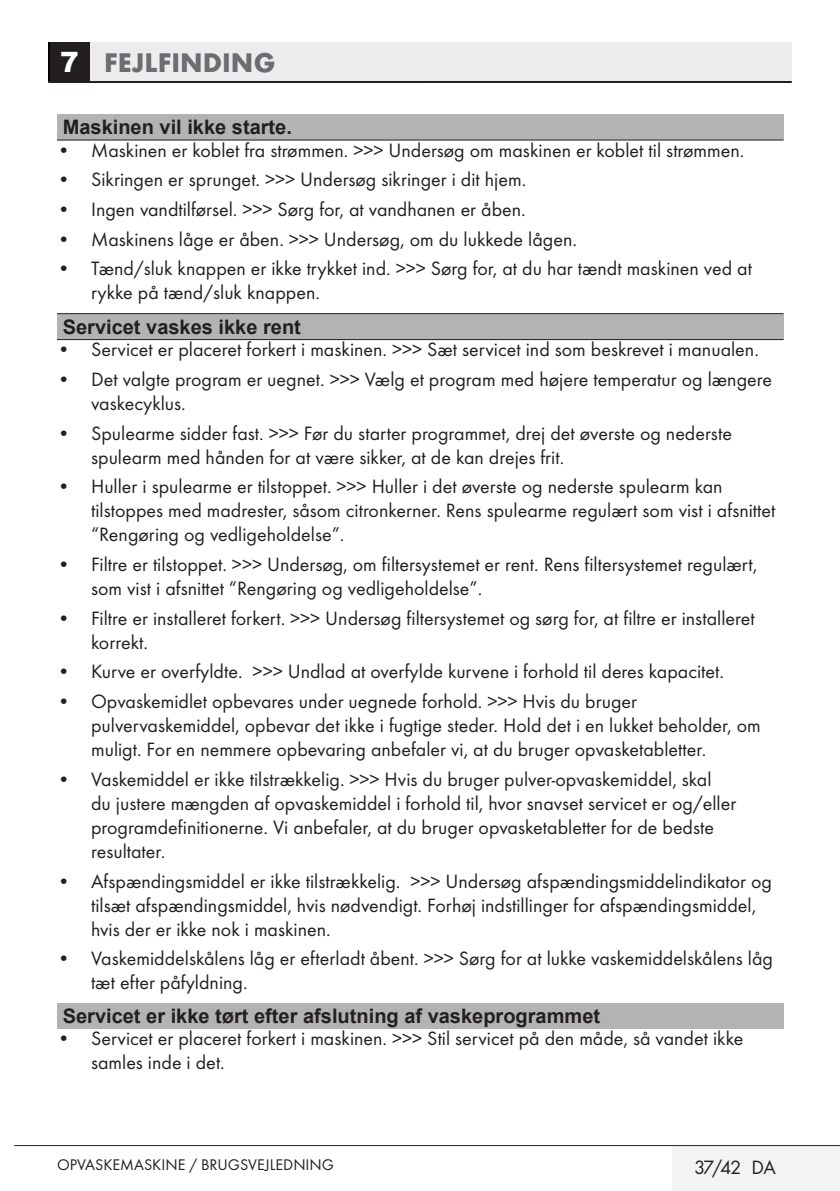
<style>
.page{position:relative;width:840px;height:1191px;background:#fff}
.page>*{position:absolute;margin:0;border:0;box-sizing:border-box;transform-origin:0 0}
.Ana_Baslik{font:700 28px "Futura TOT";color:#6c6d70}
.t1{font:900 28px "Arial";color:#fff}
.Girintili_Yazi{font:20px/24px "Futura TOT Boo";color:#231f20}
.Girintili_Yazi-2{font:700 20px "Arial";color:#231f20}
.t2{font:16px "Futura TOT Boo";color:#231f20}
</style>
<div class="page">
<div style="left:671px;top:1145px;width:168px;height:46px;background:#f2f3f4"></div>
<hr style="left:14px;top:1145px;width:825px;height:1px;background:#231f20">
<div style="left:48px;top:43px;width:40px;height:39px;background:#000"></div>
<div style="left:88px;top:43px;width:703px;height:39px;background:#ececee"></div>
<hr style="left:48px;top:81px;width:743px;height:2px;background:#231f20">
<div style="left:50px;top:43px;width:39px;height:39px;background:#231f20"></div>
<div style="left:57px;top:114px;width:726px;height:26px;background:#b3b3b3"></div>
<hr style="left:57px;top:140px;width:726px;height:1px;background:#231f20">
<div style="left:57px;top:314px;width:726px;height:25px;background:#b3b3b3"></div>
<hr style="left:57px;top:313px;width:726px;height:1px;background:#231f20">
<hr style="left:57px;top:339px;width:726px;height:1px;background:#231f20">
<div style="left:57px;top:1003px;width:726px;height:26px;background:#b3b3b3"></div>
<p class="t1" style="left:60px;top:42px;width:20px">7</p>
<p class="Ana_Baslik" style="left:104px;top:45px;width:173px">FEJLFINDING</p>
<p class="Girintili_Yazi-2" style="left:63px;top:113px;width:231px">Maskinen vil ikke starte.</p>
<p class="Girintili_Yazi" style="left:57px;top:138px;width:688px">• Maskinen er koblet fra strømmen. &gt;&gt;&gt; Undersøg om maskinen er koblet til strømmen.</p>
<p class="Girintili_Yazi" style="left:57px;top:167px;width:470px">• Sikringen er sprunget. &gt;&gt;&gt; Undersøg sikringer i dit hjem.</p>
<p class="Girintili_Yazi" style="left:57px;top:197px;width:470px">• Ingen vandtilførsel. &gt;&gt;&gt; Sørg for, at vandhanen er åben.</p>
<p class="Girintili_Yazi" style="left:57px;top:227px;width:521px">• Maskinens låge er åben. &gt;&gt;&gt; Undersøg, om du lukkede lågen.</p>
<p class="Girintili_Yazi" style="left:91px;top:257px;width:662px;text-indent:-34px">• Tænd/sluk knappen er ikke trykket ind. &gt;&gt;&gt; Sørg for, at du har tændt maskinen ved at rykke på tænd/sluk knappen.</p>
<p class="Girintili_Yazi-2" style="left:63px;top:313px;width:239px">Servicet vaskes ikke rent</p>
<p class="Girintili_Yazi" style="left:57px;top:337px;width:703px">• Servicet er placeret forkert i maskinen. &gt;&gt;&gt; Sæt servicet ind som beskrevet i manualen.</p>
<p class="Girintili_Yazi" style="left:91px;top:367px;width:682px;text-indent:-34px">• Det valgte program er uegnet. &gt;&gt;&gt; Vælg et program med højere temperatur og længere vaskecyklus.</p>
<p class="Girintili_Yazi" style="left:91px;top:421px;width:642px;text-indent:-34px">• Spulearme sidder fast. &gt;&gt;&gt; Før du starter programmet, drej det øverste og nederste spulearm med hånden for at være sikker, at de kan drejes frit.</p>
<p class="Girintili_Yazi" style="left:91px;top:474px;width:685px;text-indent:-34px">• Huller i spulearme er tilstoppet. &gt;&gt;&gt; Huller i det øverste og nederste spulearm kan tilstoppes med madrester, såsom citronkerner. Rens spulearme regulært som vist i afsnittet “Rengøring og vedligeholdelse”.</p>
<p class="Girintili_Yazi" style="left:91px;top:552px;width:667px;text-indent:-34px">• Filtre er tilstoppet. &gt;&gt;&gt; Undersøg, om filtersystemet er rent. Rens filtersystemet regulært, som vist i afsnittet “Rengøring og vedligeholdelse”.</p>
<p class="Girintili_Yazi" style="left:91px;top:606px;width:665px;text-indent:-34px">• Filtre er installeret forkert. &gt;&gt;&gt; Undersøg filtersystemet og sørg for, at filtre er installeret korrekt.</p>
<p class="Girintili_Yazi" style="left:57px;top:659px;width:668px">• Kurve er overfyldte. &gt;&gt;&gt; Undlad at overfylde kurvene i forhold til deres kapacitet.</p>
<p class="Girintili_Yazi" style="left:91px;top:689px;width:671px;text-indent:-34px">• Opvaskemidlet opbevares under uegnede forhold. &gt;&gt;&gt; Hvis du bruger pulvervaskemiddel, opbevar det ikke i fugtige steder. Hold det i en lukket beholder, om muligt. For en nemmere opbevaring anbefaler vi, at du bruger opvasketabletter.</p>
<p class="Girintili_Yazi" style="left:91px;top:767px;width:646px;text-indent:-34px">• Vaskemiddel er ikke tilstrækkelig. &gt;&gt;&gt; Hvis du bruger pulver-opvaskemiddel, skal du justere mængden af opvaskemiddel i forhold til, hvor snavset servicet er og/eller programdefinitionerne. Vi anbefaler, at du bruger opvasketabletter for de bedste resultater.</p>
<p class="Girintili_Yazi" style="left:91px;top:868px;width:682px;text-indent:-34px">• Afspændingsmiddel er ikke tilstrækkelig. &gt;&gt;&gt; Undersøg afspændingsmiddelindikator og tilsæt afspændingsmiddel, hvis nødvendigt. Forhøj indstillinger for afspændingsmiddel, hvis der er ikke nok i maskinen.</p>
<p class="Girintili_Yazi" style="left:91px;top:946px;width:683px;text-indent:-34px">• Vaskemiddelskålens låg er efterladt åbent. &gt;&gt;&gt; Sørg for at lukke vaskemiddelskålens låg tæt efter påfyldning.</p>
<p class="Girintili_Yazi-2" style="left:63px;top:1002px;width:538px">Servicet er ikke tørt efter afslutning af vaskeprogrammet</p>
<p class="Girintili_Yazi" style="left:91px;top:1026px;width:653px;text-indent:-34px">• Servicet er placeret forkert i maskinen. &gt;&gt;&gt; Stil servicet på den måde, så vandet ikke samles inde i det.</p>
<p class="t2" style="left:57px;top:1155px;width:278px">OPVASKEMASKINE / BRUGSVEJLEDNING</p>
<p class="Girintili_Yazi" style="left:693px;top:1155px;width:83px">37 / 42 DA</p>
</div>
